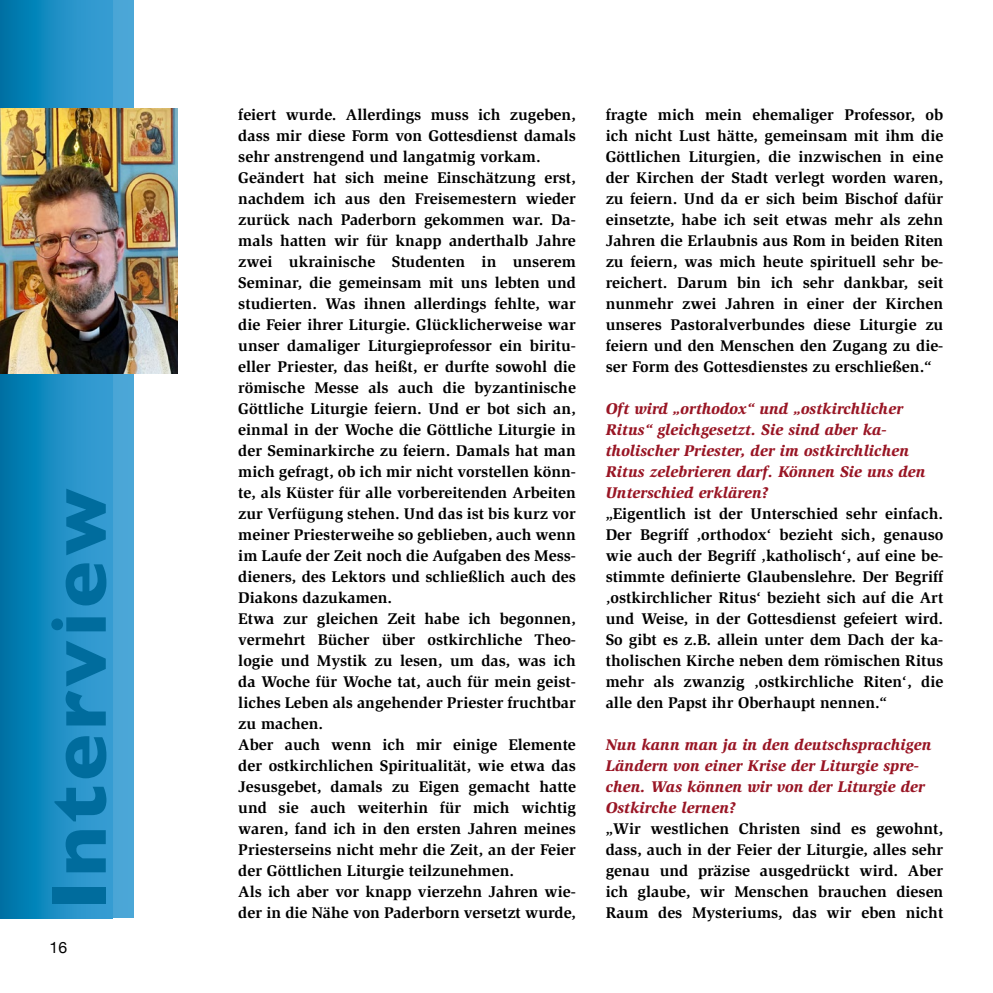
<style>
.page{position:relative;width:993px;height:993px;background:#fff}
.page>*{position:absolute;margin:0;border:0;box-sizing:border-box;transform-origin:0 0}
.t1{font:700 79.27px "Gill Sans";letter-spacing:.05em;color:#006c9d}
.t2{font:700 56.18px "Gill Sans";letter-spacing:.14em;color:#00699b}
.t3{font:700 15.92px/21px "Slimbach Std";color:#000;text-align:justify}
.t4{font:italic 900 15.92px/21px "Slimbach Std";color:#991625}
.t5{font:15.75px "Helvetica Neue";color:#000}
</style>
<div class="page">
<div style="left:112px;top:0;width:22px;height:917px;background:#4ba6d6"></div>
<div style="left:0;top:0;width:112px;height:918px;background:linear-gradient(to right,#0075a8,#3da2d8)"></div>
<img style="left:0;top:109px;width:178px;height:264px">
<h1 class="t1" style="left:16px;top:910px;width:424px;rotate:-90deg">Interview</h1>
<h2 class="t2" style="left:48px;top:898px;width:341px;rotate:-90deg">Interview</h2>
<p class="t5" style="left:50px;top:936px;width:19px">16</p>
<p class="t3" style="left:238px;top:104px;width:339px;text-align:left">feiert wurde. Allerdings muss ich zugeben, dass mir diese Form von Gottesdienst damals sehr anstrengend und langatmig vorkam.<br>Geändert hat sich meine Einschätzung erst, nachdem ich aus den Freisemestern wieder zurück nach Paderborn gekommen war. Da&shy;mals hatten wir für knapp anderthalb Jahre zwei ukrainische Studenten in unserem Seminar, die gemeinsam mit uns lebten und studierten. Was ihnen allerdings fehlte, war die Feier ihrer Liturgie. Glücklicherweise war unser damaliger Liturgieprofessor ein biritu&shy;eller Priester, das heißt, er durfte sowohl die römische Messe als auch die byzantinische Göttliche Liturgie feiern. Und er bot sich an, einmal in der Woche die Göttliche Liturgie in der Seminarkirche zu feiern. Damals hat man mich gefragt, ob ich mir nicht vorstellen könn&shy;te, als Küster für alle vorbereitenden Arbeiten zur Verfügung stehen. Und das ist bis kurz vor meiner Priesterweihe so geblieben, auch wenn im Laufe der Zeit noch die Aufgaben des Mess&shy;dieners, des Lektors und schließlich auch des Diakons dazukamen.<br>Etwa zur gleichen Zeit habe ich begonnen, vermehrt Bücher über ostkirchliche Theo&shy;logie und Mystik zu lesen, um das, was ich da Woche für Woche tat, auch für mein geist&shy;liches Leben als angehender Priester fruchtbar zu machen.<br>Aber auch wenn ich mir einige Elemente der ostkirchlichen Spiritualität, wie etwa das Jesusgebet, damals zu Eigen gemacht hatte und sie auch weiterhin für mich wichtig waren, fand ich in den ersten Jahren meines Priesterseins nicht mehr die Zeit, an der Feier der Göttlichen Liturgie teilzunehmen.<br>Als ich aber vor knapp vierzehn Jahren wie&shy;der in die Nähe von Paderborn versetzt wurde,</p>
<p class="t3" style="left:605px;top:104px;width:339px">fragte mich mein ehemaliger Professor, ob ich nicht Lust hätte, gemeinsam mit ihm die Göttlichen Liturgien, die inzwischen in eine der Kirchen der Stadt verlegt worden waren, zu feiern. Und da er sich beim Bischof dafür einsetzte, habe ich seit etwas mehr als zehn Jahren die Erlaubnis aus Rom in beiden Riten zu feiern, was mich heute spirituell sehr be&shy;reichert. Darum bin ich sehr dankbar, seit nunmehr zwei Jahren in einer der Kirchen unseres Pastoralverbundes diese Liturgie zu feiern und den Menschen den Zugang zu die&shy;ser Form des Gottesdienstes zu erschließen.“</p>
<p class="t4" style="left:605px;top:398px;width:321px">Oft wird „orthodox“ und „ostkirchlicher Ritus“ gleichgesetzt. Sie sind aber ka&shy;tholischer Priester, der im ostkirchlichen Ritus zelebrieren darf. Können Sie uns den Unterschied erklären?</p>
<p class="t3" style="left:605px;top:503px;width:339px">„Eigentlich ist der Unterschied sehr einfach.<br>Der Begriff ‚orthodox‘ bezieht sich, genauso wie auch der Begriff ‚katholisch‘, auf eine be&shy;stimmte definierte Glaubenslehre. Der Begriff ‚ostkirchlicher Ritus‘ bezieht sich auf die Art und Weise, in der Gottesdienst gefeiert wird.<br>So gibt es z.B. allein unter dem Dach der ka&shy;tholischen Kirche neben dem römischen Ritus mehr als zwanzig ‚ostkirchliche Riten‘, die alle den Papst ihr Oberhaupt nennen.“</p>
<p class="t4" style="left:605px;top:734px;width:327px">Nun kann man ja in den deutschsprachigen Ländern von einer Krise der Liturgie spre&shy;chen. Was können wir von der Liturgie der Ostkirche lernen?</p>
<p class="t3" style="left:605px;top:818px;width:339px">„Wir westlichen Christen sind es gewohnt, dass, auch in der Feier der Liturgie, alles sehr genau und präzise ausgedrückt wird. Aber ich glaube, wir Menschen brauchen diesen</p>
<p class="t3" style="left:605px;top:902px;width:339px">Raum des Mysteriums, das wir eben nicht</p>
</div>
